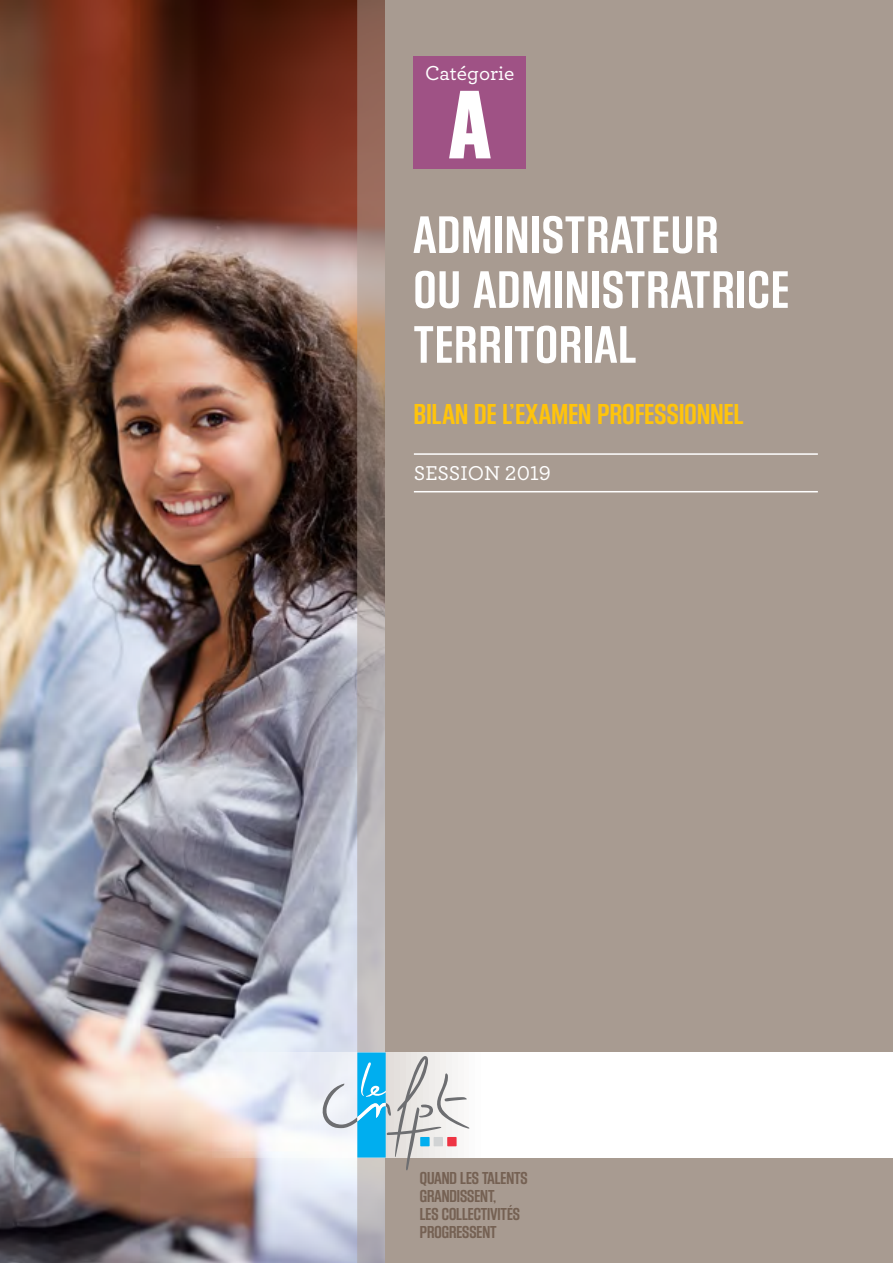
<style>
.page{position:relative;width:893px;height:1263px;background:#fff}
.page>*{position:absolute;margin:0;border:0;box-sizing:border-box;transform-origin:0 0}
.t1{font:101.25px "Block Gothic Ex Bold Cond";color:#fff}
.t2{font:54.9px/54.9px "Block Gothic Bold Cond";letter-spacing:.03em;color:#fff}
.t3{font:30px "Block Gothic Bold Cond";letter-spacing:.01em;color:#ffc40c}
.t4{font:500 21.15px "Archer";color:#fff}
.t5{font:21px "Archer Medium LF";color:#fff}
.t6{font:18px/18px "Block Gothic Bold Cond";color:#756153}
</style>
<div class="page">
<img style="left:0;top:0;width:357px;height:1263px">
<div style="left:386px;top:0;width:507px;height:1263px;background:#a89b91"></div>
<svg style="left:357px;top:0;width:29px;height:1263px;background:#a5938d"></svg>
<hr style="left:414px;top:453px;width:404px;height:2px;background:#fff">
<hr style="left:414px;top:491px;width:404px;height:1px;background:#fff">
<svg style="left:213px;top:1052px;width:680px;height:105px;background:#fbfbfc"></svg>
<svg style="left:321px;top:1052px;width:148px;height:118px"></svg>
<div style="left:414px;top:57px;width:112px;height:112px;background:#9f5285"></div>
<p class="t4" style="left:425px;top:59px;width:91px">Catégorie</p>
<h1 class="t1" style="left:449px;top:71px;width:43px">A</h1>
<h2 class="t2" style="left:414px;top:210px;width:376px">ADMINISTRATEUR<br>OU ADMINISTRATRICE<br>TERRITORIAL</h2>
<h3 class="t3" style="left:414px;top:398px;width:331px">BILAN DE L’EXAMEN PROFESSIONNEL</h3>
<p class="t5" style="left:414px;top:460px;width:139px">SESSION 2019</p>
<p class="t6" style="left:420px;top:1169px;width:109px">QUAND LES TALENTS<br>GRANDISSENT,<br>LES COLLECTIVITÉS<br>PROGRESSENT</p>
</div>
